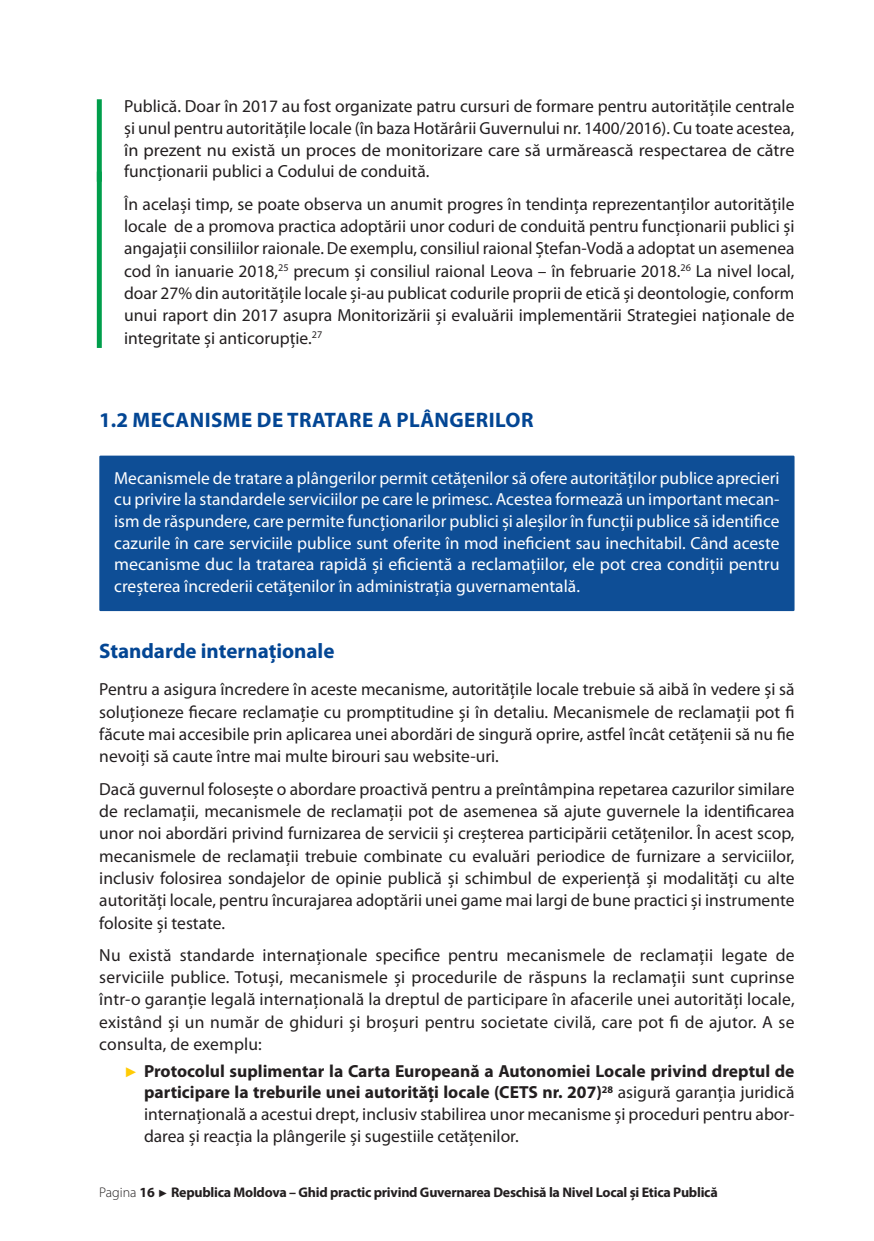
<style>
.page{position:relative;width:874px;height:1241px;background:#fff}
.page>*{position:absolute;margin:0;border:0;box-sizing:border-box;transform-origin:0 0}
.t1{font:700 21px "Myriad Pro";letter-spacing:.005em;color:#034694}
.t2{font:17.5px/22.2px "Myriad Pro";color:#231f20;text-align:justify}
.t3{font:17.5px/21.7px "Myriad Pro";color:#fff;text-align:justify}
.t4{font:700 14px "Myriad Pro";letter-spacing:-.02em;color:#231f20}
.s1{font-family:"Arial";font-size:14px;color:#ffcb05}
.s2{font-weight:700}
.s3{font-weight:300}
.s4{font-family:"Arial";font-weight:400;font-size:10.5px}
</style>
<div class="page">
<div style="left:97px;top:99px;width:5px;height:83px;background:#009e4b"></div>
<div style="left:97px;top:172px;width:5px;height:176px;background:#009e4b"></div>
<div style="left:99px;top:455px;width:695px;height:156px;background:#0e4e96"></div>
<p class="t2" style="left:124px;top:95px;width:671px;line-height:21.7px">Publică. Doar în 2017 au fost organizate patru cursuri de formare pentru autoritățile centrale și unul pentru autoritățile locale (în baza Hotărârii Guvernului nr. 1400/2016). Cu toate acestea, în prezent nu există un proces de monitorizare care să urmărească respectarea de către funcționarii publici a Codului de conduită.</p>
<p class="t2" style="left:124px;top:192px;width:671px">În același timp, se poate observa un anumit progres în tendința reprezentanților autoritățile locale de a promova practica adoptării unor coduri de conduită pentru funcționarii publici și angajații consiliilor raionale. De exemplu, consiliul raional Ștefan-Vodă a adoptat un asemenea cod în ianuarie 2018,<sup>25</sup> precum și consiliul raional Leova – în februarie 2018.<sup>26</sup> La nivel local, doar 27% din autoritățile locale și-au publicat codurile proprii de etică și deontologie, conform unui raport din 2017 asupra Monitorizării și evaluării implementării Strategiei naționale de integritate și anticorupție.<sup>27</sup></p>
<p class="t1" style="left:99px;top:406px;width:435px">1.2 MECANISME DE TRATARE A PLÂNGERILOR</p>
<p class="t3" style="left:114px;top:466px;width:666px">Mecanismele de tratare a plângerilor permit cetățenilor să ofere autorităților publice aprecieri cu privire la standardele serviciilor pe care le primesc. Acestea formează un important mecan&shy;ism de răspundere, care permite funcționarilor publici și aleșilor în funcții publice să identifice cazurile în care serviciile publice sunt oferite în mod ineficient sau inechitabil. Când aceste mecanisme duc la tratarea rapidă și eficientă a reclamațiilor, ele pot crea condiții pentru creșterea încrederii cetățenilor în administrația guvernamentală.</p>
<p class="t1" style="left:99px;top:637px;width:236px">Standarde internaționale</p>
<p class="t2" style="left:99px;top:678px;width:696px">Pentru a asigura încredere în aceste mecanisme, autoritățile locale trebuie să aibă în vedere și să soluționeze fiecare reclamație cu promptitudine și în detaliu. Mecanismele de reclamații pot fi făcute mai accesibile prin aplicarea unei abordări de singură oprire, astfel încât cetățenii să nu fie nevoiți să caute între mai multe birouri sau website-uri.</p>
<p class="t2" style="left:99px;top:777px;width:696px">Dacă guvernul folosește o abordare proactivă pentru a preîntâmpina repetarea cazurilor similare de reclamații, mecanismele de reclamații pot de asemenea să ajute guvernele la identificarea unor noi abordări privind furnizarea de servicii și creșterea participării cetățenilor. În acest scop, mecanismele de reclamații trebuie combinate cu evaluări periodice de furnizare a serviciilor, inclusiv folosirea sondajelor de opinie publică și schimbul de experiență și modalități cu alte autorități locale, pentru încurajarea adoptării unei game mai largi de bune practici și instrumente folosite și testate.</p>
<p class="t2" style="left:99px;top:943px;width:696px">Nu există standarde internaționale specifice pentru mecanismele de reclamații legate de serviciile publice. Totuși, mecanismele și procedurile de răspuns la reclamații sunt cuprinse într-o garanție legală internațională la dreptul de participare în afacerile unei autorități locale, existând și un număr de ghiduri și broșuri pentru societate civilă, care pot fi de ajutor. A se consulta, de exemplu:</p>
<p class="t2" style="left:144px;top:1059px;width:651px;line-height:21.7px;text-indent:-20px"><span class="s1">►</span> <span class="s2">Protocolul suplimentar la Carta Europeană a Autonomiei Locale privind dreptul de participare la treburile unei autorități locale (CETS nr. 207)</span><sup>28</sup> asigură garanția juridică internațională a acestui drept, inclusiv stabilirea unor mecanisme și proceduri pentru abor&shy;darea și reacția la plângerile și sugestiile cetățenilor.</p>
<p class="t4" style="left:99px;top:1182px;width:619px"><span class="s3">Pagina</span> 16 <span class="s4">►</span> Republica Moldova – Ghid practic privind Guvernarea Deschisă la Nivel Local și Etica Publică</p>
</div>
